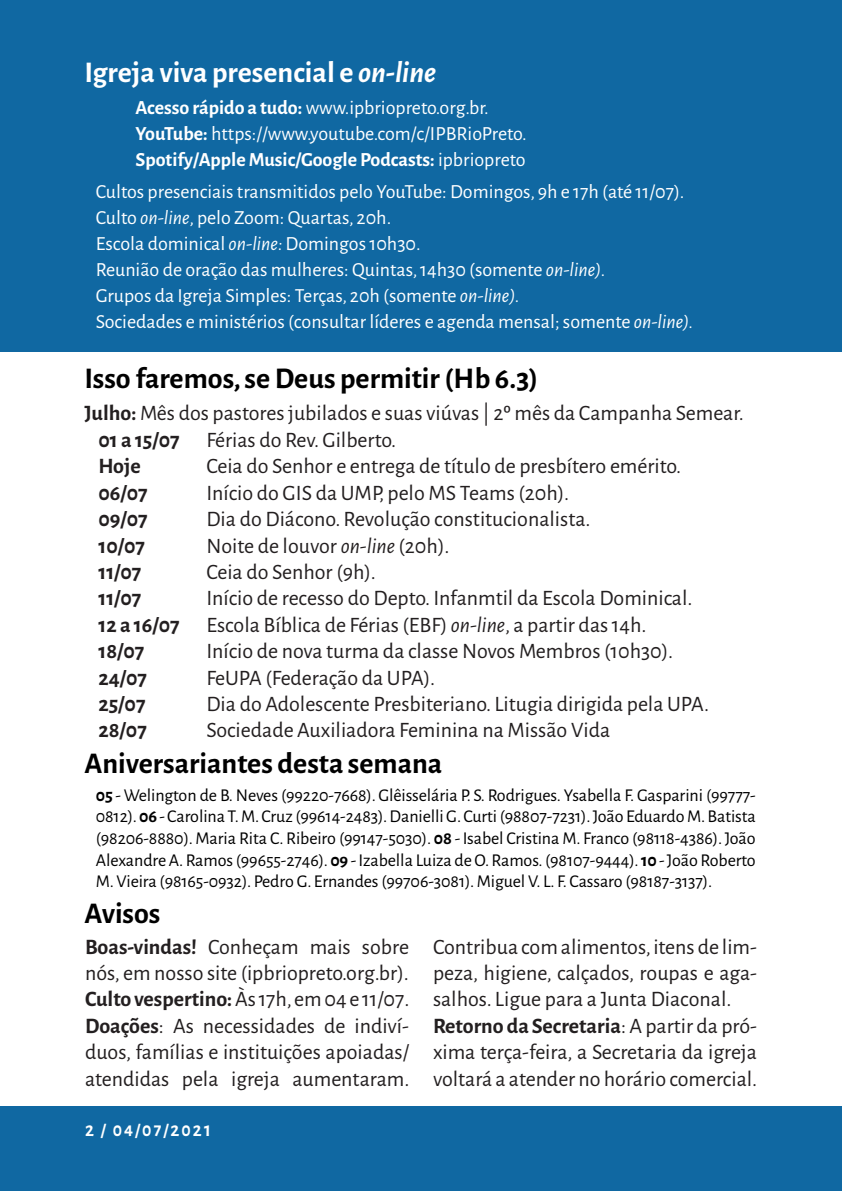
<style>
.page{position:relative;width:842px;height:1191px;background:#fff}
.page>*{position:absolute;margin:0;border:0;box-sizing:border-box;transform-origin:0 0}
.Seção_Boletim_-_Títu{font:700 30px "Alegreya Sans";color:#000}
.Seção_Boletim_-_Títu-2{font:700 30px "Alegreya Sans";color:#fff}
.Seção_Boletim_-_Item{font:22px "Alegreya Sans";color:#231f20}
.Seção_Boletim_-_Avis{font:22px/26.4px "Alegreya Sans";color:#231f20;text-align:justify}
.Seção_Boletim_-_Desc{font:22px "Alegreya Sans";color:#231f20}
.Seção_Boletim_-_Item-2{font:700 22px "Alegreya Sans";color:#231f20}
.Boletim_-_Texto_bási{font:20px/26px "Alegreya Sans";color:#fff}
.Agenda_Linha_1{font:20px "Alegreya Sans";color:#fff}
.Seção_Boletim_-_Aniv{font:18px/21.6px "Alegreya Sans";letter-spacing:-.005em;color:#000;text-align:justify}
.t1{font:700 18px "Alegreya Sans";letter-spacing:.115em;color:#fff}
.s1{font-style:italic}
.s2{font-weight:700}
</style>
<div class="page">
<div style="left:0;top:1106px;width:842px;height:85px;background:#1068a2"></div>
<div style="left:0;top:0;width:842px;height:351px;background:#1068a2"></div>
<p class="Seção_Boletim_-_Títu-2" style="left:84px;top:51px;width:353px">Igreja viva presencial e <span class="s1">on-line</span></p>
<p class="Boletim_-_Texto_bási" style="left:135px;top:93px;width:393px"><span class="s2">Acesso rápido a tudo:</span> www.ipbriopreto.org.br.<br><span class="s2">YouTube:</span> https://www.youtube.com/c/IPBRioPreto.<br><span class="s2">Spotify/Apple Music/Google Podcasts:</span> ipbriopreto</p>
<p class="Agenda_Linha_1" style="left:96px;top:177px;width:590px">Cultos presenciais transmitidos pelo YouTube: Domingos, 9h e 17h (até 11/07).</p>
<p class="Agenda_Linha_1" style="left:96px;top:203px;width:297px">Culto <span class="s1">on-line</span>, pelo Zoom: Quartas, 20h.</p>
<p class="Boletim_-_Texto_bási" style="left:96px;top:229px;width:326px">Escola dominical <span class="s1">on-line:</span> Domingos 10h30.</p>
<p class="Boletim_-_Texto_bási" style="left:96px;top:255px;width:511px">Reunião de oração das mulheres: Quintas, 14h30 (somente <span class="s1">on-line).</span></p>
<p class="Boletim_-_Texto_bási" style="left:96px;top:281px;width:425px">Grupos da Igreja Simples: Terças, 20h (somente <span class="s1">on-line).</span></p>
<p class="Boletim_-_Texto_bási" style="left:96px;top:307px;width:599px">Sociedades e ministérios (consultar líderes e agenda mensal; somente <span class="s1">on-line).</span></p>
<p class="Seção_Boletim_-_Títu" style="left:84px;top:357px;width:455px">Isso faremos, se Deus permitir (Hb 6.3)</p>
<p class="Seção_Boletim_-_Desc" style="left:84px;top:398px;width:661px"><span class="s2">Julho:</span> Mês dos pastores jubilados e suas viúvas | 2º mês da Campanha Semear.</p>
<p class="Seção_Boletim_-_Item" style="left:98px;top:425px;width:299px"><span class="s2">01 a 15/07</span> Férias do Rev. Gilberto.</p>
<p class="Seção_Boletim_-_Item-2" style="left:98px;top:450px;width:44px">Hoje</p>
<p class="Seção_Boletim_-_Item" style="left:206px;top:451px;width:476px">Ceia do Senhor e entrega de título de presbítero emérito.</p>
<p class="Seção_Boletim_-_Item-2" style="left:98px;top:476px;width:51px">06/07</p>
<p class="Seção_Boletim_-_Item" style="left:206px;top:478px;width:364px">Início do GIS da UMP, pelo MS Teams (20h).</p>
<p class="Seção_Boletim_-_Item-2" style="left:98px;top:503px;width:51px">09/07</p>
<p class="Seção_Boletim_-_Item" style="left:206px;top:504px;width:386px">Dia do Diácono. Revolução constitucionalista.</p>
<p class="Seção_Boletim_-_Item-2" style="left:98px;top:529px;width:48px">10/07</p>
<p class="Seção_Boletim_-_Item" style="left:206px;top:530px;width:244px">Noite de louvor <span class="s1">on-line</span> (20h).</p>
<p class="Seção_Boletim_-_Item-2" style="left:98px;top:556px;width:45px">11/07</p>
<p class="Seção_Boletim_-_Item" style="left:206px;top:557px;width:171px">Ceia do Senhor (9h).</p>
<p class="Seção_Boletim_-_Item-2" style="left:98px;top:582px;width:45px">11/07</p>
<p class="Seção_Boletim_-_Item" style="left:206px;top:583px;width:488px">Início de recesso do Depto. Infanmtil da Escola Dominical.</p>
<p class="Seção_Boletim_-_Item" style="left:98px;top:610px;width:550px"><span class="s2">12 a 16/07</span> Escola Bíblica de Férias (EBF) <span class="s1">on-line</span>, a partir das 14h.</p>
<p class="Seção_Boletim_-_Item-2" style="left:98px;top:635px;width:47px">18/07</p>
<p class="Seção_Boletim_-_Item" style="left:206px;top:636px;width:468px">Início de nova turma da classe Novos Membros (10h30).</p>
<p class="Seção_Boletim_-_Item-2" style="left:98px;top:661px;width:50px">24/07</p>
<p class="Seção_Boletim_-_Item" style="left:206px;top:662px;width:230px">FeUPA (Federação da UPA).</p>
<p class="Seção_Boletim_-_Item-2" style="left:98px;top:688px;width:49px">25/07</p>
<p class="Seção_Boletim_-_Item" style="left:206px;top:689px;width:504px">Dia do Adolescente Presbiteriano. Litugia dirigida pela UPA.</p>
<p class="Seção_Boletim_-_Item-2" style="left:98px;top:714px;width:50px">28/07</p>
<p class="Seção_Boletim_-_Item" style="left:206px;top:715px;width:405px">Sociedade Auxiliadora Feminina na Missão Vida</p>
<p class="Seção_Boletim_-_Títu" style="left:84px;top:742px;width:359px">Aniversariantes desta semana</p>
<p class="Seção_Boletim_-_Aniv" style="left:96px;top:783px;width:661px"><span class="s2">05</span> - Welington de B. Neves (99220-7668). Glêisselária P. S. Rodrigues. Ysabella F. Gasparini (99777- 0812). <span class="s2">06</span> - Carolina T. M. Cruz (99614-2483). Danielli G. Curti (98807-7231). João Eduardo M. Batista (98206-8880). Maria Rita C. Ribeiro (99147-5030). <span class="s2">08</span> - Isabel Cristina M. Franco (98118-4386). João Alexandre A. Ramos (99655-2746). <span class="s2">09</span> - Izabella Luiza de O. Ramos. (98107-9444). <span class="s2">10</span> - João Roberto M. Vieira (98165-0932). Pedro G. Ernandes (99706-3081). Miguel V. L. F. Cassaro (98187-3137).</p>
<p class="Seção_Boletim_-_Títu" style="left:84px;top:891px;width:78px">Avisos</p>
<p class="Seção_Boletim_-_Avis" style="left:85px;top:932px;width:325px"><span class="s2">Boas-vindas!</span> Conheçam mais sobre nós, em nosso site (ipbriopreto.org.br).</p>
<p class="Seção_Boletim_-_Avis" style="left:85px;top:985px;width:326px"><span class="s2">Culto vespertino:</span> Às 17h, em 04 e 11/07.</p>
<p class="Seção_Boletim_-_Avis" style="left:85px;top:1011px;width:326px"><span class="s2">Doações</span>: As necessidades de indiví&shy;duos, famílias e instituições apoiadas/ atendidas pela igreja aumentaram.</p>
<p class="t1" style="left:85px;top:1116px;width:127px">2 / 04/07/2021</p>
<p class="Seção_Boletim_-_Avis" style="left:433px;top:932px;width:325px">Contribua com alimentos, itens de lim&shy;peza, higiene, calçados, roupas e aga&shy;salhos. Ligue para a Junta Diaconal.</p>
<p class="Seção_Boletim_-_Avis" style="left:433px;top:1011px;width:326px"><span class="s2">Retorno da Secretaria</span>: A partir da pró&shy;xima terça-feira, a Secretaria da igreja voltará a atender no horário comercial.</p>
</div>
